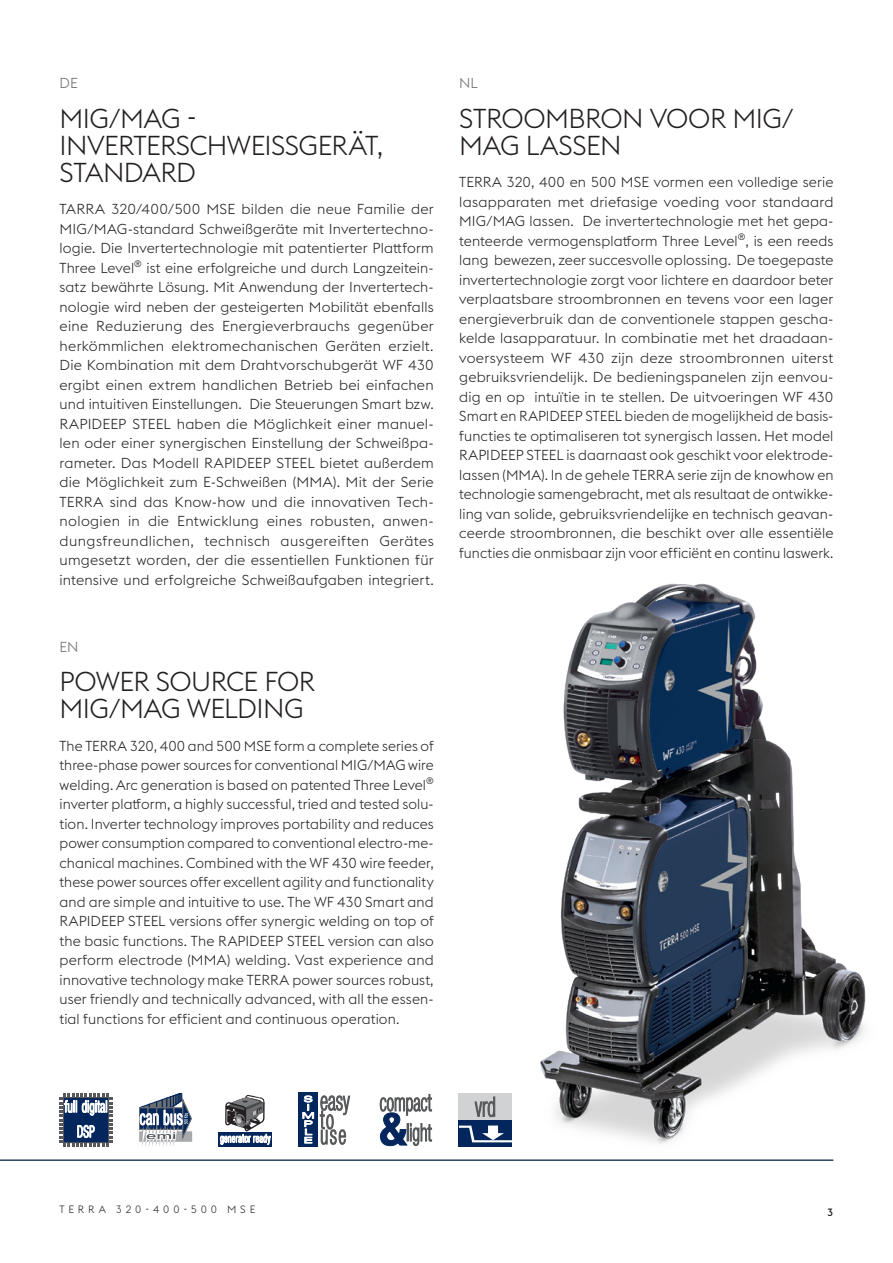
<style>
.page{position:relative;width:893px;height:1263px;background:#fff}
.page>*{position:absolute;margin:0;border:0;box-sizing:border-box;transform-origin:0 0}
.HL-2{font:300 27px/27px "voestalpine";letter-spacing:-.02em;color:#231f20}
.Copy_9_5_13_NL{font:300 14.25px/19.5px "voestalpine";color:#231f20;text-align:justify}
.Copy_9_5_13_DE{font:300 14.25px/19.5px "voestalpine";letter-spacing:.015em;color:#231f20;text-align:justify}
.Copy_9_5_13_EN{font:300 14.25px/19.5px "voestalpine";letter-spacing:.005em;color:#231f20;text-align:justify}
.Language{font:300 14.25px "voestalpine";color:#6c6d70}
.t1{font:300 10.5px "voestalpine";letter-spacing:.365em;color:#231f20}
.t2{font:500 10.5px "voestalpine";color:#231f20}
</style>
<div class="page">
<hr style="left:0;top:1159px;width:833px;height:2px;background:#284264">
<div style="left:219px;top:1132px;width:53px;height:14px;background:#03275c"></div>
<svg style="left:220px;top:1095px;width:51px;height:50px"></svg>
<svg style="left:60px;top:1093px;width:53px;height:53px"></svg>
<svg style="left:139px;top:1093px;width:53px;height:53px"></svg>
<svg style="left:379px;top:1093px;width:53px;height:53px"></svg>
<div style="left:459px;top:1093px;width:53px;height:27px;background:#d1d2d4"></div>
<svg style="left:459px;top:1142px;width:35px;height:4px"></svg>
<svg style="left:459px;top:1096px;width:35px;height:46px"></svg>
<div style="left:298px;top:1092px;width:20px;height:54px;background:#03275c"></div>
<svg style="left:302px;top:1095px;width:49px;height:50px"></svg>
<img style="left:494px;top:583px;width:372px;height:578px">
<p class="Language" style="left:60px;top:75px;width:20px">DE</p>
<p class="HL-2" style="left:60px;top:105px;width:325px">MIG/MAG -<br>INVERTERSCHWEISSGERÄT,<br>STANDARD</p>
<p class="Copy_9_5_13_DE" style="left:60px;top:199px;width:376px">TARRA 320/400/500 MSE bilden die neue Familie der MIG/MAG-standard Schweißgeräte mit Invertertechno&shy;logie. Die Invertertechnologie mit patentierter Plattform Three Level<sup>®</sup> ist eine erfolgreiche und durch Langzeitein&shy;satz bewährte Lösung. Mit Anwendung der Invertertech&shy;nologie wird neben der gesteigerten Mobilität ebenfalls eine Reduzierung des Energieverbrauchs gegenüber herkömmlichen elektromechanischen Geräten erzielt.<br>Die Kombination mit dem Drahtvorschubgerät WF 430 ergibt einen extrem handlichen Betrieb bei einfachen und intuitiven Einstellungen. Die Steuerungen Smart bzw.<br>RAPIDEEP STEEL haben die Möglichkeit einer manuel&shy;len oder einer synergischen Einstellung der Schweißpa&shy;rameter. Das Modell RAPIDEEP STEEL bietet außerdem die Möglichkeit zum E-Schweißen (MMA). Mit der Serie TERRA sind das Know-how und die innovativen Tech&shy;nologien in die Entwicklung eines robusten, anwen&shy;dungsfreundlichen, technisch ausgereiften Gerätes umgesetzt worden, der die essentiellen Funktionen für intensive und erfolgreiche Schweißaufgaben integriert.</p>
<p class="Language" style="left:60px;top:638px;width:20px">EN</p>
<p class="HL-2" style="left:60px;top:668px;width:257px">POWER SOURCE FOR<br>MIG/MAG WELDING</p>
<p class="Copy_9_5_13_EN" style="left:60px;top:736px;width:376px">The TERRA 320, 400 and 500 MSE form a complete series of three-phase power sources for conventional MIG/MAG wire welding. Arc generation is based on patented Three Level<sup>® </sup>inverter platform, a highly successful, tried and tested solu&shy;tion. Inverter technology improves portability and reduces power consumption compared to conventional electro-me&shy;chanical machines. Combined with the WF 430 wire feeder, these power sources offer excellent agility and functionality and are simple and intuitive to use. The WF 430 Smart and RAPIDEEP STEEL versions offer synergic welding on top of the basic functions. The RAPIDEEP STEEL version can also perform electrode (MMA) welding. Vast experience and innovative technology make TERRA power sources robust, user friendly and technically advanced, with all the essen&shy;tial functions for efficient and continuous operation.</p>
<p class="Language" style="left:459px;top:75px;width:20px">NL</p>
<p class="HL-2" style="left:459px;top:105px;width:336px">STROOMBRON VOOR MIG/<br>MAG LASSEN</p>
<p class="Copy_9_5_13_NL" style="left:459px;top:172px;width:376px">TERRA 320, 400 en 500 MSE vormen een volledige serie lasapparaten met driefasige voeding voor standaard MIG/MAG lassen. De invertertechnologie met het gepa&shy;tenteerde vermogensplatform Three Level<sup>®</sup>, is een reeds lang bewezen, zeer succesvolle oplossing. De toegepaste invertertechnologie zorgt voor lichtere en daardoor beter verplaatsbare stroombronnen en tevens voor een lager energieverbruik dan de conventionele stappen gescha&shy;kelde lasapparatuur. In combinatie met het draadaan&shy;voersysteem WF 430 zijn deze stroombronnen uiterst gebruiksvriendelijk. De bedieningspanelen zijn eenvou&shy;dig en op intuïtie in te stellen. De uitvoeringen WF 430<br>Smart en RAPIDEEP STEEL bieden de mogelijkheid de basis&shy;functies te optimaliseren tot synergisch lassen. Het model RAPIDEEP STEEL is daarnaast ook geschikt voor elektrode&shy;lassen (MMA). In de gehele TERRA serie zijn de knowhow en technologie samengebracht, met als resultaat de ontwikke&shy;ling van solide, gebruiksvriendelijke en technisch geavan&shy;ceerde stroombronnen, die beschikt over alle essentiële functies die onmisbaar zijn voor efficiënt en continu laswerk.</p>
<p class="t1" style="left:60px;top:1203px;width:197px">TERRA 320-400-500 MSE</p>
<p class="t2" style="left:827px;top:1206px;width:8px">3</p>
</div>
